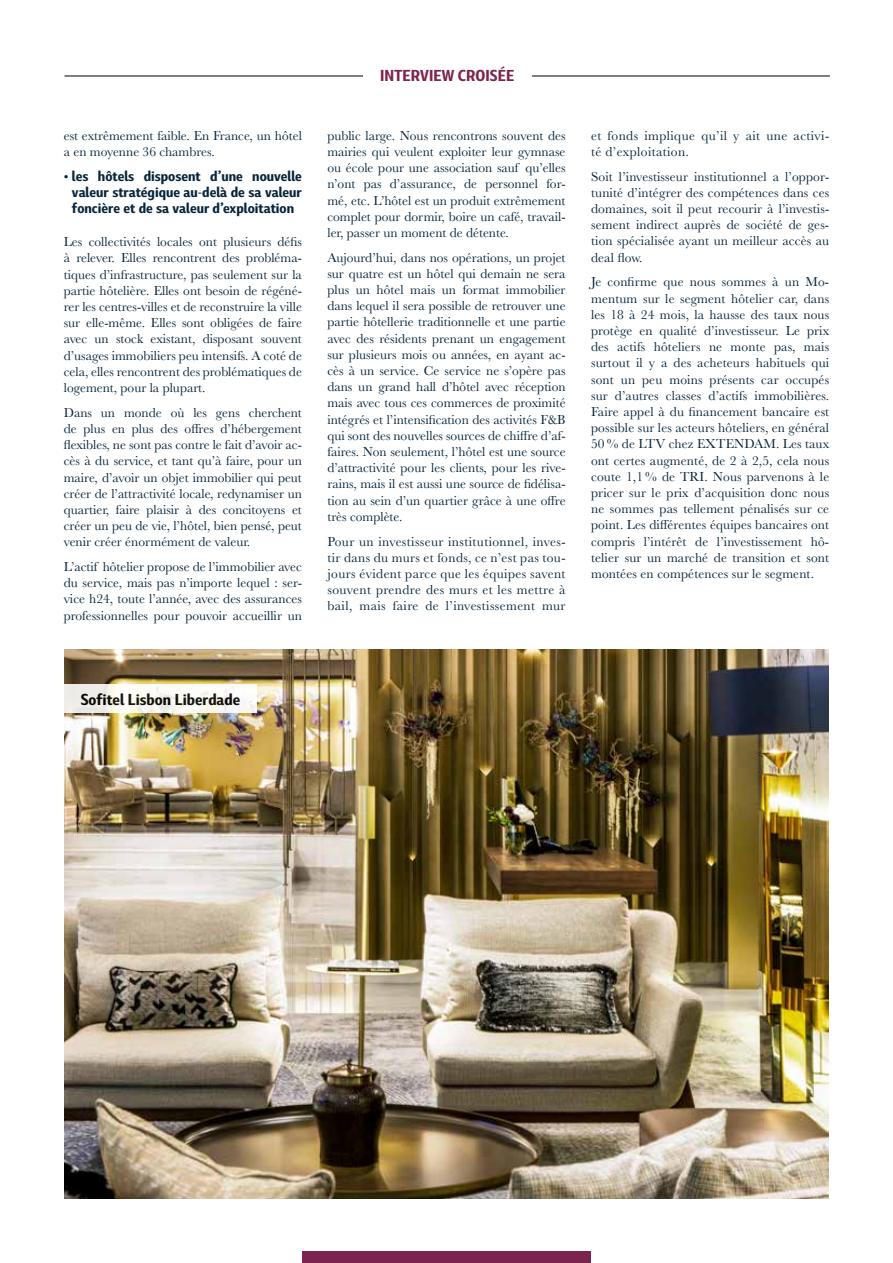
<style>
.page{position:relative;width:893px;height:1263px;background:#fff}
.page>*{position:absolute;margin:0;border:0;box-sizing:border-box;transform-origin:0 0}
.t1{font:700 15px "Marble Display";color:#000}
.t2{font:700 15px "Marble Display";color:#7b2450}
.t3{font:13.5px/16.2px "Baskerville";color:#06243a;text-align:justify}
.t4{font:700 13.5px/16.2px "Marble Display";color:#06243a;text-align:justify}
.t5{font:13.5px/16.2px "Baskerville";letter-spacing:.03em;color:#06243a}
.s1{font-family:"Baskerville";font-weight:400}
</style>
<div class="page">
<img style="left:65px;top:649px;width:763px;height:549px">
<hr style="left:65px;top:76px;width:765px;height:1px;background:#000">
<div style="left:363px;top:69px;width:168px;height:12px;background:#fff"></div>
<div style="left:302px;top:1251px;width:289px;height:11px;background:#7b2450"></div>
<div style="left:64px;top:685px;width:193px;height:28px;background:linear-gradient(to right,#f1f0ea,#fdfcf8)"></div>
<p class="t3" style="left:64px;top:127px;width:240px">est extrêmement faible. En France, un hôtel a en moyenne 36 chambres.</p>
<p class="t4" style="left:72px;top:166px;width:231px;text-indent:-8px"><span class="s1">•</span> les hôtels disposent d’une nouvelle valeur stratégique au-delà de sa valeur foncière et de sa valeur d’exploitation</p>
<p class="t3" style="left:64px;top:234px;width:240px">Les collectivités locales ont plusieurs défis à relever. Elles rencontrent des probléma&shy;tiques d’infrastructure, pas seulement sur la partie hôtelière. Elles ont besoin de régéné&shy;rer les centres-villes et de reconstruire la ville sur elle-même. Elles sont obligées de faire avec un stock existant, disposant souvent d’usages immobiliers peu intensifs. A coté de cela, elles rencontrent des problématiques de logement, pour la plupart.</p>
<p class="t3" style="left:64px;top:404px;width:240px">Dans un monde où les gens cherchent de plus en plus des offres d’hébergement flexibles, ne sont pas contre le fait d’avoir ac&shy;cès à du service, et tant qu’à faire, pour un maire, d’avoir un objet immobilier qui peut créer de l’attractivité locale, redynamiser un quartier, faire plaisir à des concitoyens et créer un peu de vie, l’hôtel, bien pensé, peut venir créer énormément de valeur.</p>
<p class="t3" style="left:64px;top:559px;width:240px">L’actif hôtelier propose de l’immobilier avec du service, mais pas n’importe lequel : ser&shy;vice h24, toute l’année, avec des assurances professionnelles pour pouvoir accueillir un</p>
<p class="t2" style="left:380px;top:63px;width:136px">INTERVIEW CROISÉE</p>
<p class="t3" style="left:327px;top:127px;width:240px">public large. Nous rencontrons souvent des mairies qui veulent exploiter leur gymnase ou école pour une association sauf qu’elles n’ont pas d’assurance, de personnel for&shy;mé, etc. L’hôtel est un produit extrêmement complet pour dormir, boire un café, travail&shy;ler, passer un moment de détente.</p>
<p class="t3" style="left:327px;top:249px;width:240px">Aujourd’hui, dans nos opérations, un projet sur quatre est un hôtel qui demain ne sera plus un hôtel mais un format immobilier dans lequel il sera possible de retrouver une partie hôtellerie traditionnelle et une partie avec des résidents prenant un engagement sur plusieurs mois ou années, en ayant ac&shy;cès à un service. Ce service ne s’opère pas dans un grand hall d’hôtel avec réception mais avec tous ces commerces de proximité intégrés et l’intensification des activités F&amp;B qui sont des nouvelles sources de chiffre d’af&shy;faires. Non seulement, l’hôtel est une source d’attractivité pour les clients, pour les rive&shy;rains, mais il est aussi une source de fidélisa&shy;tion au sein d’un quartier grâce à une offre très complète.</p>
<p class="t3" style="left:327px;top:533px;width:240px">Pour un investisseur institutionnel, inves&shy;tir dans du murs et fonds, ce n’est pas tou&shy;jours évident parce que les équipes savent souvent prendre des murs et les mettre à bail, mais faire de l’investissement mur</p>
<p class="t5" style="left:591px;top:127px;width:240px">et fonds implique qu’il y ait une activi&shy;té d’exploitation.</p>
<p class="t3" style="left:591px;top:168px;width:240px">Soit l’investisseur institutionnel a l’oppor&shy;tunité d’intégrer des compétences dans ces domaines, soit il peut recourir à l’investis&shy;sement indirect auprès de société de ges&shy;tion spécialisée ayant un meilleur accès au deal flow.</p>
<p class="t3" style="left:591px;top:274px;width:240px">Je confirme que nous sommes à un Mo&shy;mentum sur le segment hôtelier car, dans les 18 à 24 mois, la hausse des taux nous protège en qualité d’investisseur. Le prix des actifs hôteliers ne monte pas, mais surtout il y a des acheteurs habituels qui sont un peu moins présents car occupés sur d’autres classes d’actifs immobilières.<br>Faire appel à du financement bancaire est possible sur les acteurs hôteliers, en général 50% de LTV chez EXTENDAM. Les taux ont certes augmenté, de 2 à 2,5, cela nous coute 1,1% de TRI. Nous parvenons à le pricer sur le prix d’acquisition donc nous ne sommes pas tellement pénalisés sur ce point. Les différentes équipes bancaires ont compris l’intérêt de l’investissement hô&shy;telier sur un marché de transition et sont montées en compétences sur le segment.</p>
<p class="t1" style="left:81px;top:686px;width:161px">Sofitel Lisbon Liberdade</p>
</div>
